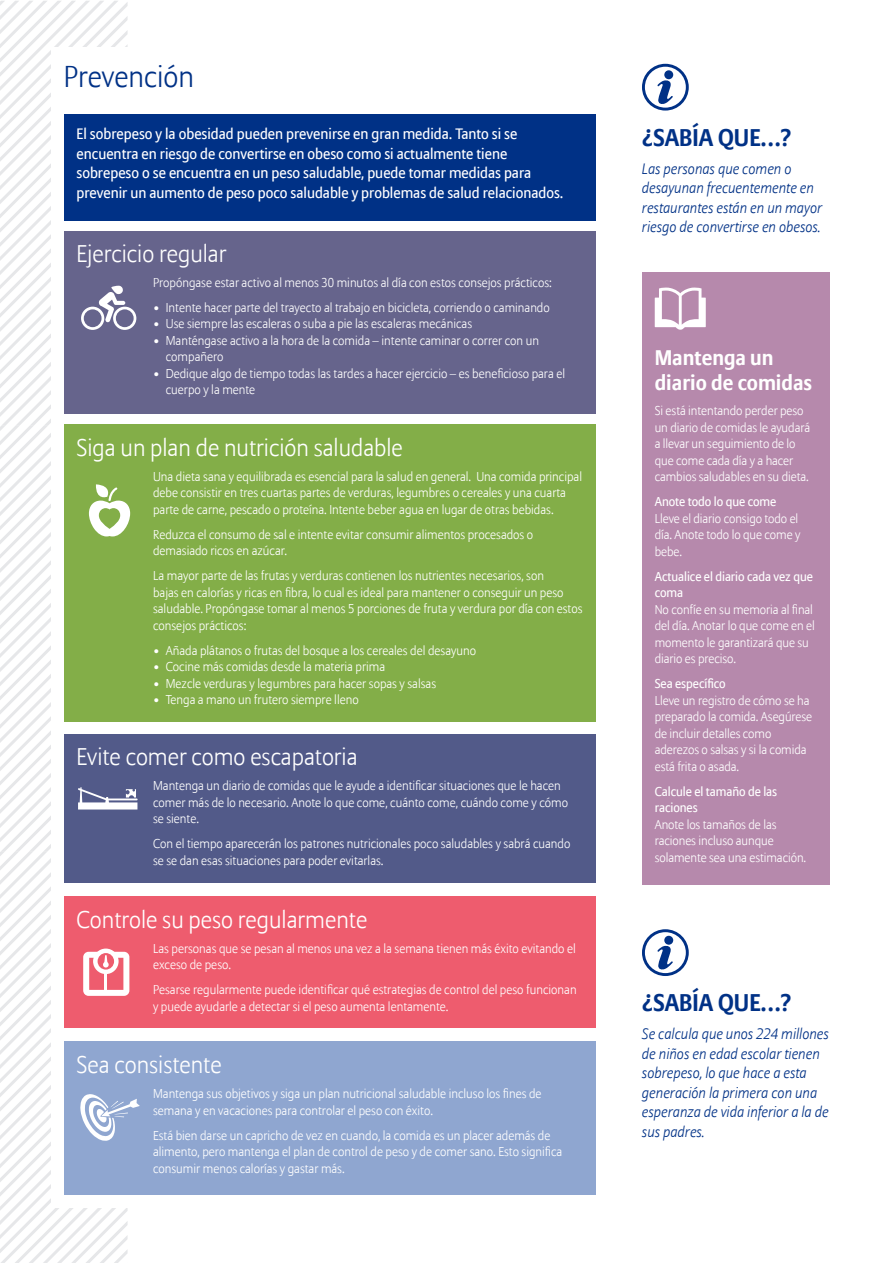
<style>
.page{position:relative;width:893px;height:1263px;background:#fff}
.page>*{position:absolute;margin:0;border:0;box-sizing:border-box;transform-origin:0 0}
.t1{font:300 30px "Allianz Sans";color:#003186}
.t2{font:300 24px "Allianz Sans";color:#fff}
.t3{font:700 24px "Allianz Sans";color:#003186}
.t4{font:700 21px/25.2px "Allianz Sans";color:#fff}
.t5{font:15px/19.5px "Allianz Sans";color:#fff}
.t6{font:italic 300 15px/19.5px "Allianz Sans";color:#003186}
.t7{font:300 12.75px/16.5px "Allianz Sans";color:#fff}
.t8{font:12.75px/16.5px "Allianz Sans";letter-spacing:-.005em;color:#fff}
</style>
<div class="page">
<div style="left:64px;top:115px;width:531px;height:106px;background:#003186"></div>
<div style="left:64px;top:231px;width:531px;height:182px;background:#66648c"></div>
<div style="left:64px;top:734px;width:531px;height:149px;background:#525a89"></div>
<div style="left:64px;top:896px;width:531px;height:132px;background:#ee5c6e"></div>
<div style="left:64px;top:1042px;width:531px;height:153px;background:#8fa6d0"></div>
<div style="left:64px;top:424px;width:531px;height:298px;background:#83ae48"></div>
<svg style="left:642px;top:64px;width:47px;height:47px"></svg>
<div style="left:642px;top:272px;width:187px;height:612px;background:#b689ac"></div>
<svg style="left:642px;top:929px;width:47px;height:47px"></svg>
<svg style="left:655px;top:288px;width:51px;height:42px"></svg>
<svg style="left:0;top:1px;width:140px;height:1262px"></svg>
<p class="t1" style="left:64px;top:58px;width:132px">Prevención</p>
<p class="t5" style="left:77px;top:125px;width:488px">El sobrepeso y la obesidad pueden prevenirse en gran medida. Tanto si se encuentra en riesgo de convertirse en obeso como si actualmente tiene sobrepeso o se encuentra en un peso saludable, puede tomar medidas para prevenir un aumento de peso poco saludable y problemas de salud relacionados.</p>
<p class="t2" style="left:77px;top:239px;width:151px">Ejercicio regular</p>
<p class="t7" style="left:153px;top:275px;width:400px">Propóngase estar activo al menos 30 minutos al día con estos consejos prácticos:</p>
<p class="t7" style="left:153px;top:300px;width:398px">• Intente hacer parte del trayecto al trabajo en bicicleta, corriendo o caminando</p>
<p class="t7" style="left:153px;top:316px;width:321px">• Use siempre las escaleras o suba a pie las escaleras mecánicas</p>
<p class="t7" style="left:166px;top:333px;width:375px;text-indent:-13px">• Manténgase activo a la hora de la comida – intente caminar o correr con un compañero</p>
<p class="t7" style="left:166px;top:366px;width:401px;text-indent:-13px">• Dedique algo de tiempo todas las tardes a hacer ejercicio – es beneficioso para el cuerpo y la mente</p>
<p class="t2" style="left:77px;top:433px;width:328px">Siga un plan de nutrición saludable</p>
<p class="t7" style="left:153px;top:469px;width:430px">Una dieta sana y equilibrada es esencial para la salud en general. Una comida principal debe consistir en tres cuartas partes de verduras, legumbres o cereales y una cuarta parte de carne, pescado o proteína. Intente beber agua en lugar de otras bebidas.</p>
<p class="t7" style="left:153px;top:527px;width:382px">Reduzca el consumo de sal e intente evitar consumir alimentos procesados o demasiado ricos en azúcar.</p>
<p class="t7" style="left:153px;top:568px;width:431px">La mayor parte de las frutas y verduras contienen los nutrientes necesarios, son<br>bajas en calorías y ricas en fibra, lo cual es ideal para mantener o conseguir un peso saludable. Propóngase tomar al menos 5 porciones de fruta y verdura por día con estos consejos prácticos:</p>
<p class="t7" style="left:153px;top:643px;width:324px">• Añada plátanos o frutas del bosque a los cereales del desayuno</p>
<p class="t7" style="left:153px;top:659px;width:234px">• Cocine más comidas desde la materia prima</p>
<p class="t7" style="left:153px;top:676px;width:285px">• Mezcle verduras y legumbres para hacer sopas y salsas</p>
<p class="t7" style="left:153px;top:692px;width:207px">• Tenga a mano un frutero siempre lleno</p>
<p class="t2" style="left:77px;top:743px;width:283px">Evite comer como escapatoria</p>
<p class="t7" style="left:153px;top:778px;width:416px">Mantenga un diario de comidas que le ayude a identificar situaciones que le hacen comer más de lo necesario. Anote lo que come, cuánto come, cuándo come y cómo se siente.</p>
<p class="t7" style="left:153px;top:836px;width:419px">Con el tiempo aparecerán los patrones nutricionales poco saludables y sabrá cuando se se dan esas situaciones para poder evitarlas.</p>
<p class="t2" style="left:77px;top:905px;width:292px">Controle su peso regularmente</p>
<p class="t7" style="left:153px;top:940px;width:424px">Las personas que se pesan al menos una vez a la semana tienen más éxito evitando el exceso de peso.</p>
<p class="t7" style="left:153px;top:982px;width:425px">Pesarse regularmente puede identificar qué estrategias de control del peso funcionan y puede ayudarle a detectar si el peso aumenta lentamente.</p>
<p class="t2" style="left:77px;top:1050px;width:147px">Sea consistente</p>
<p class="t7" style="left:153px;top:1086px;width:390px">Mantenga sus objetivos y siga un plan nutricional saludable incluso los fines de semana y en vacaciones para controlar el peso con éxito.</p>
<p class="t7" style="left:153px;top:1127px;width:411px">Está bien darse un capricho de vez en cuando, la comida es un placer además de alimento, pero mantenga el plan de control de peso y de comer sano. Esto significa consumir menos calorías y gastar más.</p>
<p class="t3" style="left:642px;top:122px;width:151px">¿SABÍA QUE…?</p>
<p class="t6" style="left:642px;top:160px;width:182px">Las personas que comen o desayunan frecuentemente en restaurantes están en un mayor riesgo de convertirse en obesos.</p>
<p class="t4" style="left:655px;top:345px;width:159px">Mantenga un diario de comidas</p>
<p class="t7" style="left:655px;top:403px;width:157px">Si está intentando perder peso un diario de comidas le ayudará a llevar un seguimiento de lo que come cada día y a hacer cambios saludables en su dieta.</p>
<p class="t8" style="left:655px;top:494px;width:123px">Anote todo lo que come</p>
<p class="t7" style="left:655px;top:510px;width:147px">Lleve el diario consigo todo el día. Anote todo lo que come y bebe.</p>
<p class="t8" style="left:655px;top:568px;width:160px">Actualice el diario cada vez que coma</p>
<p class="t7" style="left:655px;top:601px;width:162px">No confíe en su memoria al final del día. Anotar lo que come en el momento le garantizará que su diario es preciso.</p>
<p class="t8" style="left:655px;top:676px;width:73px">Sea específico</p>
<p class="t7" style="left:655px;top:692px;width:159px">Lleve un registro de cómo se ha preparado la comida. Asegúrese de incluir detalles como aderezos o salsas y si la comida está frita o asada.</p>
<p class="t8" style="left:655px;top:783px;width:124px">Calcule el tamaño de las raciones</p>
<p class="t7" style="left:655px;top:816px;width:153px">Anote los tamaños de las raciones incluso aunque solamente sea una estimación.</p>
<p class="t3" style="left:642px;top:988px;width:151px">¿SABÍA QUE…?</p>
<p class="t6" style="left:642px;top:1025px;width:188px">Se calcula que unos 224 millones de niños en edad escolar tienen sobrepeso, lo que hace a esta generación la primera con una esperanza de vida inferior a la de sus padres.</p>
</div>
